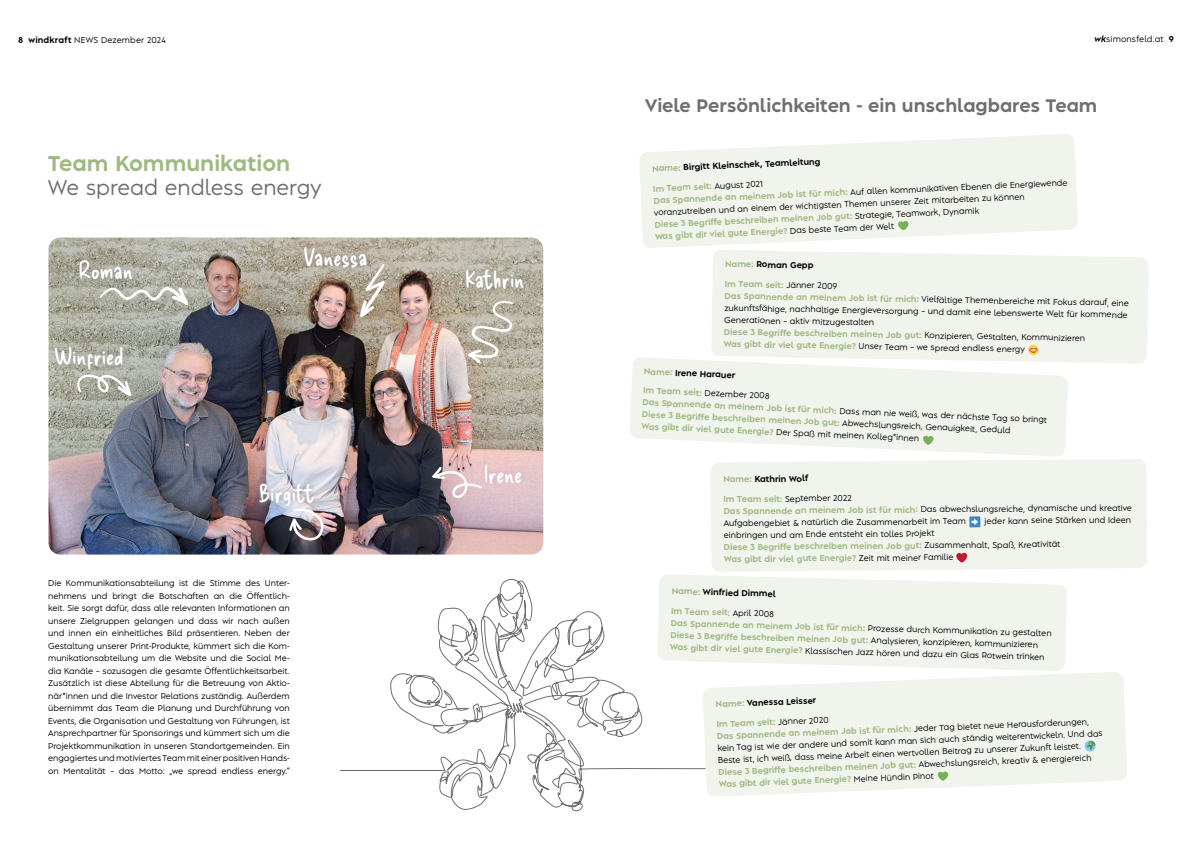
<style>
.page{position:relative;width:1191px;height:842px;background:#fff}
.page>*{position:absolute;margin:0;border:0;box-sizing:border-box;transform-origin:0 0}
.t1{font:23.4px "Delicious Handrawn";color:#fff}
.t2{font:20px "Albula Pro";color:#706f6f}
.t3{font:700 20px "Albula Pro";color:#9fb983}
.t4{font:700 17px "Albula Pro";color:#706f6f}
.t5{font:8px/12.5px "Albula Pro";color:#000}
.t6{font:700 8px "Albula Pro";color:#000}
.t7{font:8px/10.2px "Albula Pro";letter-spacing:-.02em;color:#000}
.t8{font:700 8px/12.3px "Albula Pro";color:#9fb983}
.t9{font:8px "Albula Pro";letter-spacing:.02em;color:#000}
.s1{font-weight:700}
.s2{font-weight:700;font-style:italic}
.s3{color:#9fb983}
.s4{font-weight:700;color:#9fb983}
</style>
<div class="page">
<img style="left:48px;top:238px;width:495px;height:316px">
<svg style="left:639px;top:134px;width:439px;height:114px;fill:#f1f4ed"></svg>
<svg style="left:432px;top:466px;width:51px;height:32px;background:#c5afb4"></svg>
<svg style="left:300px;top:243px;width:72px;height:30px;background:#afa89a"></svg>
<svg style="left:461px;top:265px;width:67px;height:29px;background:#afab9e"></svg>
<div style="left:480px;top:460px;width:46px;height:28px;background:#e4c3c8"></div>
<svg style="left:255px;top:479px;width:64px;height:32px;background:#b7b4bd"></svg>
<svg style="left:50px;top:341px;width:78px;height:33px;background:#aaaca1"></svg>
<svg style="left:75px;top:255px;width:62px;height:29px;background:#a3a397"></svg>
<svg style="left:289px;top:507px;width:35px;height:34px"></svg>
<svg style="left:468px;top:299px;width:46px;height:65px;background:#bfbaab"></svg>
<svg style="left:77px;top:374px;width:54px;height:22px"></svg>
<svg style="left:99px;top:287px;width:90px;height:18px"></svg>
<svg style="left:360px;top:264px;width:25px;height:53px"></svg>
<svg style="left:339px;top:577px;width:728px;height:235px"></svg>
<svg style="left:630px;top:357px;width:438px;height:99px;fill:#f1f4ed"></svg>
<svg style="left:923px;top:436px;width:10px;height:9px"></svg>
<div style="left:711px;top:459px;width:436px;height:113px;background:#f1f4ed"></div>
<svg style="left:956px;top:553px;width:11px;height:10px"></svg>
<div style="left:969px;top:516px;width:11px;height:11px;background:#3b87c2"></div>
<svg style="left:971px;top:518px;width:7px;height:7px"></svg>
<svg style="left:702px;top:672px;width:425px;height:125px;background:#f2f5ef"></svg>
<svg style="left:937px;top:771px;width:11px;height:10px"></svg>
<svg style="left:1084px;top:740px;width:11px;height:11px"></svg>
<svg style="left:1087px;top:740px;width:8px;height:10px"></svg>
<div style="left:711px;top:250px;width:437px;height:114px;background:#f1f4ed"></div>
<div style="left:1028px;top:345px;width:10px;height:10px;background:#ffcc4d;border-radius:50%"></div>
<svg style="left:1028px;top:348px;width:10px;height:5px"></svg>
<svg style="left:898px;top:221px;width:10px;height:9px"></svg>
<p class="t5" style="left:18px;top:33px;width:149px"><span class="s1">8 windkraft</span> NEWS Dezember 2024</p>
<p class="t9" style="left:1094px;top:32px;width:81px"><span class="s2">wk</span>simonsfeld.at <span class="s1">9</span></p>
<h2 class="t3" style="left:48px;top:146px;width:243px">Team Kommunikation</h2>
<h2 class="t2" style="left:48px;top:171px;width:275px">We spread endless energy</h2>
<h1 class="t1" style="left:79px;top:254px;width:56px">Roman</h1>
<h1 class="t1" style="left:54px;top:340px;width:71px">Winfried</h1>
<h1 class="t1" style="left:303px;top:242px;width:66px">Vanessa</h1>
<h1 class="t1" style="left:259px;top:477px;width:57px">Birgitt</h1>
<p class="t5" style="left:48px;top:576px;width:243px;text-align:justify">Die Kommunikationsabteilung ist die Stimme des Unter&shy;nehmens und bringt die Botschaften an die Öffentlich&shy;keit. Sie sorgt dafür, dass alle relevanten Informationen an unsere Zielgruppen gelangen und dass wir nach außen und innen ein einheitliches Bild präsentieren. Neben der Gestaltung unserer Print-Produkte, kümmert sich die Kom&shy;munikationsabteilung um die Website und die Social Me&shy;dia Kanäle – sozusagen die gesamte Öffentlichkeitsarbeit.<br>Zusätzlich ist diese Abteilung für die Betreuung von Aktio&shy;när*innen und die Investor Relations zuständig. Außerdem übernimmt das Team die Planung und Durchführung von Events, die Organisation und Gestaltung von Führungen, ist Ansprechpartner für Sponsorings und kümmert sich um die Projektkommunikation in unseren Standortgemeinden. Ein engagiertes und motiviertes Team mit einer positiven Hands&shy;on Mentalität – das Motto: „we spread endless energy.“</p>
<h1 class="t1" style="left:465px;top:263px;width:60px">Kathrin</h1>
<h1 class="t1" style="left:484px;top:458px;width:39px">Irene</h1>
<h3 class="t4" style="left:645px;top:90px;width:453px">Viele Persönlichkeiten - ein unschlagbares Team</h3>
<p class="t6" style="left:652px;top:162px;width:170px;rotate:-3deg"><span class="s3">Name:</span> Birgitt Kleinschek, Teamleitung</p>
<p class="t5" style="left:652px;top:181px;width:416px;line-height:14.4px;rotate:-3deg"><span class="s4">Im Team seit:</span> August 2021<br><sup>Das</sup> <sup>Spannende</sup> <sup>an</sup> <sup>meinem</sup> <sup>Job</sup> <sup>ist</sup> <sup>fü</sup><span class="s4">r mich:</span> Auf allen kommunikativen Ebenen die Energiewende</p>
<p class="t5" style="left:653px;top:208px;width:373px;line-height:11.5px;rotate:-3deg">voranzutreiben und an einem der wichtigsten Themen unserer Zeit mitarbeiten zu können<br><span class="s4">Diese 3 Begriff e beschreiben meinen Job gut:</span> Strategie, Teamwork, Dynamik<br><span class="s4">Was gibt dir viel gute Energie?</span> Das beste Team der Welt</p>
<p class="t6" style="left:725px;top:257px;width:90px;rotate:1deg"><span class="s3">Name:</span> Roman Gepp</p>
<p class="t5" style="left:725px;top:277px;width:406px;line-height:12px;rotate:1deg"><span class="s4">Im Team seit:</span> Jänner 2009<br><span class="s4">Das Spannende an meinem Job ist für mich:</span> Vielfältige Themenbereiche mit Fokus darauf, eine zukunftsfähige, nachhaltige Energieversorgung – und damit eine lebenswerte Welt für kommende Generationen – aktiv mitzugestalten<br><span class="s4">Diese 3 Begriff e beschreiben meinen Job gut:</span> Konzipieren, Gestalten, Kommunizieren<br><span class="s4">Was gibt dir viel gute Energie?</span> Unser Team – we spread endless energy</p>
<p class="t6" style="left:644px;top:364px;width:93px;rotate:3deg"><span class="s3">Name:</span> Irene Harauer</p>
<p class="t5" style="left:643px;top:384px;width:406px;line-height:10.2px;rotate:3deg"><span class="s4">Im Team seit:</span> Dezember 2008<br><span class="s4">Das Spannende an meinem Job ist für mich:</span> Dass man nie weiß, was der nächste Tag so bringt</p>
<p class="t8" style="left:642px;top:406px;width:199px;rotate:3deg">Diese 3 Begriff e beschreiben meinen Job gut:<br>Was gibt dir viel gute Energie?</p>
<p class="t5" style="left:777px;top:412px;width:235px;text-indent:65px;rotate:3deg">Abwechslungsreich, Genauigkeit, Geduld<br>Der Spaß mit meinen Kolleg*innen</p>
<p class="t6" style="left:723px;top:472px;width:86px"><span class="s3">Name:</span> Kathrin Wolf</p>
<p class="t7" style="left:723px;top:493px;width:410px"><span class="s4">Im Team seit:</span> September 2022<br><span class="s4">Das Spannende an meinem Job ist für mich:</span> Das abwechslungsreiche, dynamische und kreative</p>
<p class="t5" style="left:723px;top:515px;width:244px">Aufgabengebiet &amp; natürlich die Zusammenarbeit im Team</p>
<p class="t5" style="left:984px;top:513px;width:148px">jeder kann seine Stärken und Ideen</p>
<p class="t5" style="left:724px;top:527px;width:338px;line-height:12.2px">einbringen und am Ende entsteht ein tolles Projekt<br><span class="s4">Diese 3 Begriffe beschreiben meinen Job gut:</span> Zusammenhalt, Spaß, Kreativität<br><span class="s4">Was gibt dir viel gute Energie?</span> Zeit mit meiner Familie</p>
<p class="t6" style="left:672px;top:585px;width:106px;rotate:1deg"><span class="s3">Name:</span> Winfried Dimmel</p>
<p class="t5" style="left:671px;top:604px;width:382px;line-height:14.3px;rotate:1deg"><span class="s4">Im Team seit:</span> April 2008<br><sup>Das</sup> <sup>Spannende</sup> <sup>an</sup> <sup>meinem</sup> <sup>Job</sup> <sup>ist</sup> <sup>f</sup><span class="s4">ür mich:</span> Prozesse durch Kommunikation zu gestalten</p>
<p class="t5" style="left:670px;top:629px;width:376px;line-height:13.4px;rotate:1deg"><span class="s4">Diese 3 Begriff e beschreiben meinen Job gut:</span> Analysieren, konzipieren, kommunizieren<br><sup>Was</sup> <sup>gibt</sup> <sup>dir</sup> <sup>viel</sup> <sup>gute</sup> <sup>Energ</sup><span class="s4">ie?</span> Klassischen Jazz hören und dazu ein Glas Rotwein trinken</p>
<p class="t6" style="left:715px;top:697px;width:102px;rotate:-2deg"><span class="s3">Name:</span> Vanessa Leisser</p>
<p class="t5" style="left:716px;top:718px;width:374px;line-height:10.9px;rotate:-2deg"><span class="s4">Im Team seit:</span> Jänner 2020<br><span class="s4">Das Spannende an meinem Job ist für mich:</span> Jeder Tag bietet neue Herausforderungen,</p>
<p class="t5" style="left:717px;top:741px;width:387px;line-height:12.2px;rotate:-2deg">kein Tag ist wie der andere und somit kann man sich auch ständig weiterentwickeln. Und das Beste ist, ich weiß, dass meine Arbeit einen wertvollen Beitrag zu unserer Zukunft leistet.<br><span class="s4">Diese 3 Begriff e beschreiben meinen Job gut:</span> Abwechslungsreich, kreativ &amp; energiereich <span class="s4">Was gibt dir viel gute Energie?</span> Meine Hündin Pinot</p>
</div>
